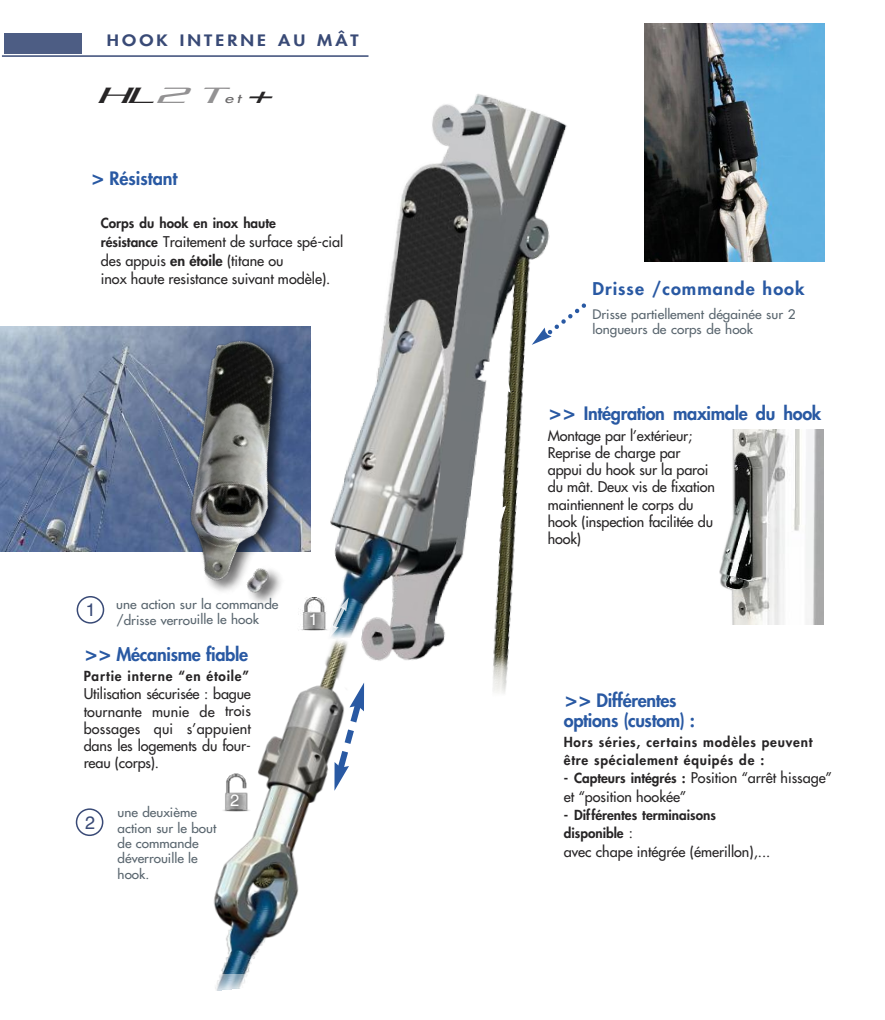
<style>
.page{position:relative;width:885px;height:1020px;background:#fff}
.page>*{position:absolute;margin:0;border:0;box-sizing:border-box;transform-origin:0 0}
.t1{font:italic 300 24px "Serpentine";color:#272526;scale:2 1}
.t2{font:800 18px/19.5px "Futura";letter-spacing:-.015em;color:#2959a3}
.t3{font:18px "Helvetica";color:#394a76}
.t4{font:800 17.1px "Futura";letter-spacing:.055em;color:#2959a3;scale:1.05 1}
.t5{font:16.5px "Helvetica";color:#fff}
.t6{font:800 15.3px "Futura";letter-spacing:.175em;color:#394a76;scale:1.18 1}
.t7{font:500 14.4px/17.2px "Futura Std";color:#272526}
.t8{font:800 13.5px/18px "Futura";letter-spacing:.055em;color:#272526}
.t9{font:800 13.5px/18.1px "Futura";color:#272526}
.t10{font:500 12.9px/15.5px "Futura Std";color:#5a666f;scale:1.05 1}
.s1{color:#939293}
.s2{font-family:"Futura";font-weight:400;font-size:12.6px;color:rgb(39 37 38/.7)}
.s3{font-family:"Incised 901 BT";font-weight:900}
.s4{font-family:"Futura";font-weight:800;font-size:13.5px}
.s5{font-family:"Futura";font-weight:800}
.s6{font-family:"Futura Std";font-weight:500;font-size:14.4px}
</style>
<div class="page">
<img style="left:644px;top:23px;width:180px;height:238px">
<img style="left:368px;top:25px;width:365px;height:669px">
<svg style="left:495px;top:371px;width:16px;height:155px"></svg>
<svg style="left:77px;top:604px;width:1px;height:12px"></svg>
<img style="left:213px;top:647px;width:191px;height:327px">
<svg style="left:333px;top:682px;width:32px;height:108px"></svg>
<hr style="left:2px;top:55px;width:366px;height:2px;background:#394a76">
<div style="left:4px;top:33px;width:77px;height:21px;background:#4d5d84"></div>
<svg style="left:532px;top:294px;width:65px;height:51px"></svg>
<svg style="left:76px;top:808px;width:27px;height:27px"></svg>
<img style="left:0;top:327px;width:78px;height:224px">
<img style="left:719px;top:429px;width:104px;height:195px">
<img style="left:78px;top:289px;width:336px;height:358px">
<img style="left:103px;top:312px;width:277px;height:310px">
<div style="left:190px;top:974px;width:57px;height:29px;background:#fff;opacity:.45"></div>
<p class="t6" style="left:107px;top:33px;width:215px">HOOK INTERNE AU MÂT</p>
<h1 class="t1" style="left:96px;top:88px;width:90px">HL<span class="s1">2 T</span><span class="s2">et</span>+</h1>
<p class="t2" style="left:90px;top:170px;width:89px"><span class="s3">&gt;</span> Résistant</p>
<p class="t9" style="left:101px;top:215px;width:177px">Corps du hook en inox haute</p>
<p class="t7" style="left:101px;top:234px;width:244px;line-height:18.9px"><span class="s4">résistance</span> Traitement de surface spé-cial des appuis <span class="s5">en étoile</span> (titane ou<br>inox haute resistance suivant modèle).</p>
<p class="t3" style="left:86px;top:599px;width:12px">1</p>
<p class="t10" style="left:116px;top:598px;width:156px">une action sur la commande /drisse verrouille le hook</p>
<p class="t2" style="left:84px;top:645px;width:166px"><span class="s3">&gt;&gt;</span> Mécanisme fiable</p>
<p class="t8" style="left:84px;top:667px;width:167px">Partie interne “en étoile”</p>
<p class="t7" style="left:84px;top:686px;width:169px;text-align:justify">Utilisation sécurisée : bague tournante munie de trois bossages qui s’appuient dans les logements du four&shy;reau (corps).</p>
<p class="t10" style="left:118px;top:806px;width:96px">une deuxième action sur le bout de commande déverrouille le hook.</p>
<p class="t5" style="left:230px;top:790px;width:11px">2</p>
<p class="t3" style="left:85px;top:811px;width:12px">2</p>
<p class="t5" style="left:309px;top:610px;width:11px">1</p>
<p class="t4" style="left:593px;top:281px;width:203px">Drisse /commande hook</p>
<p class="t10" style="left:593px;top:308px;width:195px;line-height:14.9px">Drisse partiellement dégainée sur 2 longueurs de corps de hook</p>
<p class="t2" style="left:548px;top:405px;width:275px"><span class="s3">&gt;&gt;</span> Intégration maximale du hook</p>
<p class="t7" style="left:548px;top:428px;width:169px">Montage par l’extérieur;<br>Reprise de charge par appui du hook sur la paroi du mât. Deux vis de fixation maintiennent le corps du hook (inspection facilitée du hook)</p>
<p class="t2" style="left:564px;top:692px;width:133px"><span class="s3">&gt;&gt;</span> Différentes options (custom) :</p>
<p class="t8" style="left:564px;top:733px;width:250px">Hors séries, certains modèles peuvent être spécialement équipés de :</p>
<p class="t7" style="left:564px;top:770px;width:270px;line-height:18.5px"><span class="s4">- Capteurs intégrés :</span> Position “arrêt hissage” et “position hookée”</p>
<p class="t9" style="left:564px;top:806px;width:154px">- Différentes terminaisons disponible <span class="s6">:</span></p>
<p class="t7" style="left:564px;top:844px;width:208px">avec chape intégrée (émerillon),...</p>
</div>
